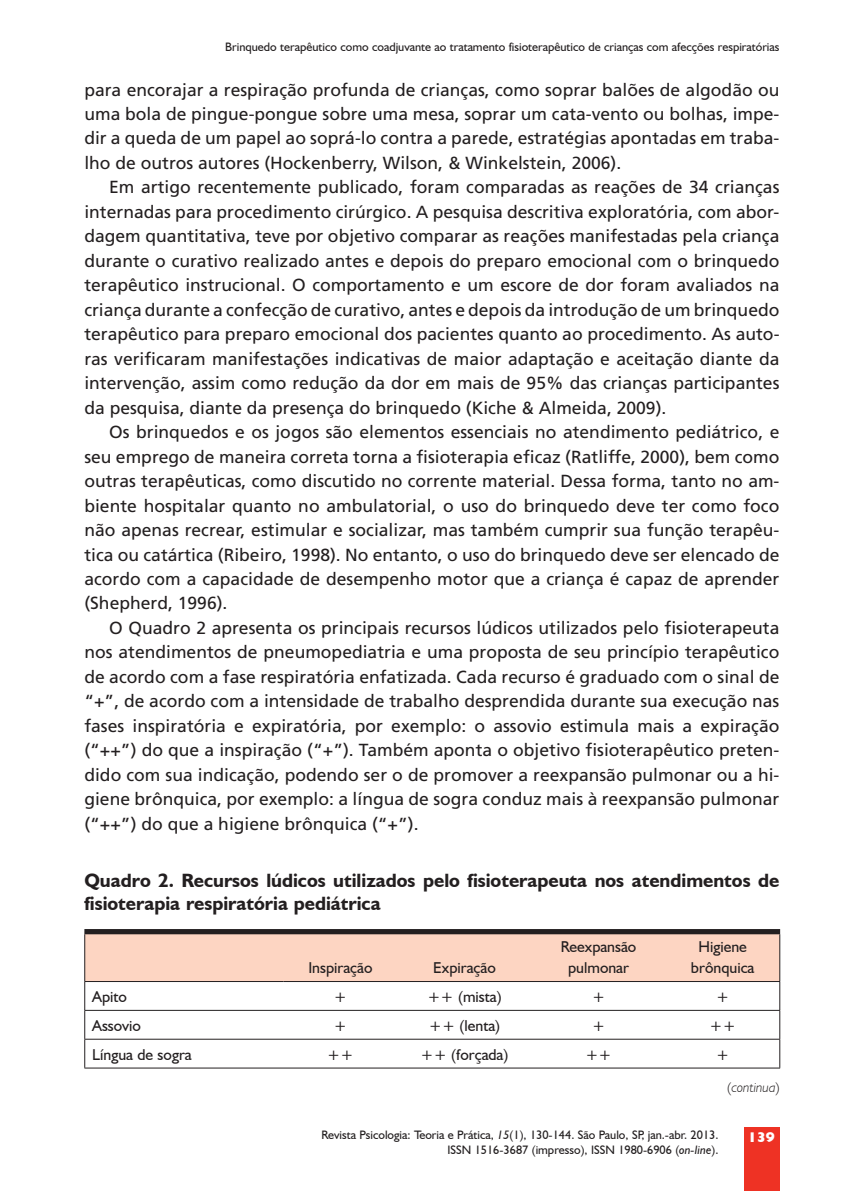
<style>
.page{position:relative;width:844px;height:1191px;background:#fff}
.page>*{position:absolute;margin:0;border:0;box-sizing:border-box;transform-origin:0 0}
.t1{font:700 19.25px/22.8px "Humanist 521 BT";color:#231f20}
.t2{font:17.5px/24.5px "Frutiger";color:#231f20;text-align:justify}
.t3{font:15.75px/21px "Humanist 521 BT";color:#231f20;text-align:center}
.t4{font:italic 300 14px "Humanist 521 BT";color:#231f20}
.t5{font:800 14px "Humanist 521 BT";color:#fff}
.t6{font:12.25px "Humanist 521 BT";color:#231f20}
.s1{font-style:normal}
.s2{font-style:italic}
</style>
<div class="page">
<div style="left:743px;top:1127px;width:36px;height:64px;background:#ee3224"></div>
<svg style="left:84px;top:934px;width:696px;height:133px"></svg>
<hr style="left:84px;top:1067px;width:696px;height:1px;background:#231f20">
<div style="left:84px;top:929px;width:696px;height:5px;background:#231f20"></div>
<hr style="left:84px;top:1010px;width:696px;height:1px;background:#231f20">
<hr style="left:84px;top:1038px;width:696px;height:1px;background:#231f20">
<p class="t6" style="left:225px;top:40px;width:555px">Brinquedo terapêutico como coadjuvante ao tratamento fisioterapêutico de crianças com afecções respiratórias</p>
<p class="t2" style="left:84px;top:78px;width:696px">para encorajar a respiração profunda de crianças, como soprar balões de algodão ou uma bola de pingue-pongue sobre uma mesa, soprar um cata-vento ou bolhas, impe&shy;dir a queda de um papel ao soprá-lo contra a parede, estratégias apontadas em traba&shy;lho de outros autores (Hockenberry, Wilson, &amp; Winkelstein, 2006).</p>
<p class="t2" style="left:84px;top:176px;width:696px;text-indent:25px">Em artigo recentemente publicado, foram comparadas as reações de 34 crianças internadas para procedimento cirúrgico. A pesquisa descritiva exploratória, com abor&shy;dagem quantitativa, teve por objetivo comparar as reações manifestadas pela criança durante o curativo realizado antes e depois do preparo emocional com o brinquedo terapêutico instrucional. O comportamento e um escore de dor foram avaliados na criança durante a confecção de curativo, antes e depois da introdução de um brinquedo terapêutico para preparo emocional dos pacientes quanto ao procedimento. As auto&shy;ras verificaram manifestações indicativas de maior adaptação e aceitação diante da intervenção, assim como redução da dor em mais de 95% das crianças participantes da pesquisa, diante da presença do brinquedo (Kiche &amp; Almeida, 2009).</p>
<p class="t2" style="left:84px;top:421px;width:696px;text-indent:25px">Os brinquedos e os jogos são elementos essenciais no atendimento pediátrico, e seu emprego de maneira correta torna a fisioterapia eficaz (Ratliffe, 2000), bem como outras terapêuticas, como discutido no corrente material. Dessa forma, tanto no am&shy;biente hospitalar quanto no ambulatorial, o uso do brinquedo deve ter como foco não apenas recrear, estimular e socializar, mas também cumprir sua função terapêu&shy;tica ou catártica (Ribeiro, 1998). No entanto, o uso do brinquedo deve ser elencado de acordo com a capacidade de desempenho motor que a criança é capaz de aprender (Shepherd, 1996).</p>
<p class="t2" style="left:84px;top:617px;width:696px;text-indent:25px">O Quadro 2 apresenta os principais recursos lúdicos utilizados pelo fisioterapeuta nos atendimentos de pneumopediatria e uma proposta de seu princípio terapêutico de acordo com a fase respiratória enfatizada. Cada recurso é graduado com o sinal de “+”, de acordo com a intensidade de trabalho desprendida durante sua execução nas fases inspiratória e expiratória, por exemplo: o assovio estimula mais a expiração (“++”) do que a inspiração (“+”). Também aponta o objetivo fisioterapêutico preten&shy;dido com sua indicação, podendo ser o de promover a reexpansão pulmonar ou a hi&shy;giene brônquica, por exemplo: a língua de sogra conduz mais à reexpansão pulmonar (“++”) do que a higiene brônquica (“+”).</p>
<p class="t1" style="left:84px;top:868px;width:696px">Quadro 2. Recursos lúdicos utilizados pelo fisioterapeuta nos atendimentos de fisioterapia respiratória pediátrica</p>
<p class="t3" style="left:308px;top:957px;width:66px">Inspiração</p>
<p class="t3" style="left:433px;top:957px;width:64px">Expiração</p>
<p class="t3" style="left:560px;top:936px;width:77px">Reexpansão pulmonar</p>
<p class="t3" style="left:690px;top:936px;width:65px">Higiene brônquica</p>
<p class="t3" style="left:92px;top:985px;width:36px">Apito</p>
<p class="t3" style="left:334px;top:985px;width:15px">+</p>
<p class="t3" style="left:427px;top:985px;width:76px">++ (mista)</p>
<p class="t3" style="left:592px;top:985px;width:15px">+</p>
<p class="t3" style="left:716px;top:985px;width:15px">+</p>
<p class="t3" style="left:92px;top:1014px;width:50px">Assovio</p>
<p class="t3" style="left:334px;top:1014px;width:15px">+</p>
<p class="t3" style="left:429px;top:1014px;width:73px">++ (lenta)</p>
<p class="t3" style="left:592px;top:1014px;width:15px">+</p>
<p class="t3" style="left:709px;top:1014px;width:28px">++</p>
<p class="t3" style="left:92px;top:1043px;width:101px">Língua de sogra</p>
<p class="t3" style="left:327px;top:1043px;width:28px">++</p>
<p class="t3" style="left:420px;top:1043px;width:89px">++ (forçada)</p>
<p class="t3" style="left:585px;top:1043px;width:28px">++</p>
<p class="t3" style="left:716px;top:1043px;width:15px">+</p>
<p class="t4" style="left:727px;top:1078px;width:53px"><span class="s1">(</span>continua<span class="s1">)</span></p>
<p class="t6" style="left:321px;top:1127px;width:398px">Revista Psicologia: Teoria e Prática, <span class="s2">15</span>(1), 130-144. São Paulo, SP, jan.-abr. 2013.</p>
<p class="t5" style="left:747px;top:1128px;width:29px">139</p>
<p class="t6" style="left:447px;top:1142px;width:272px">ISSN 1516-3687 (impresso), ISSN 1980-6906 (<span class="s2">on-line</span>).</p>
</div>
